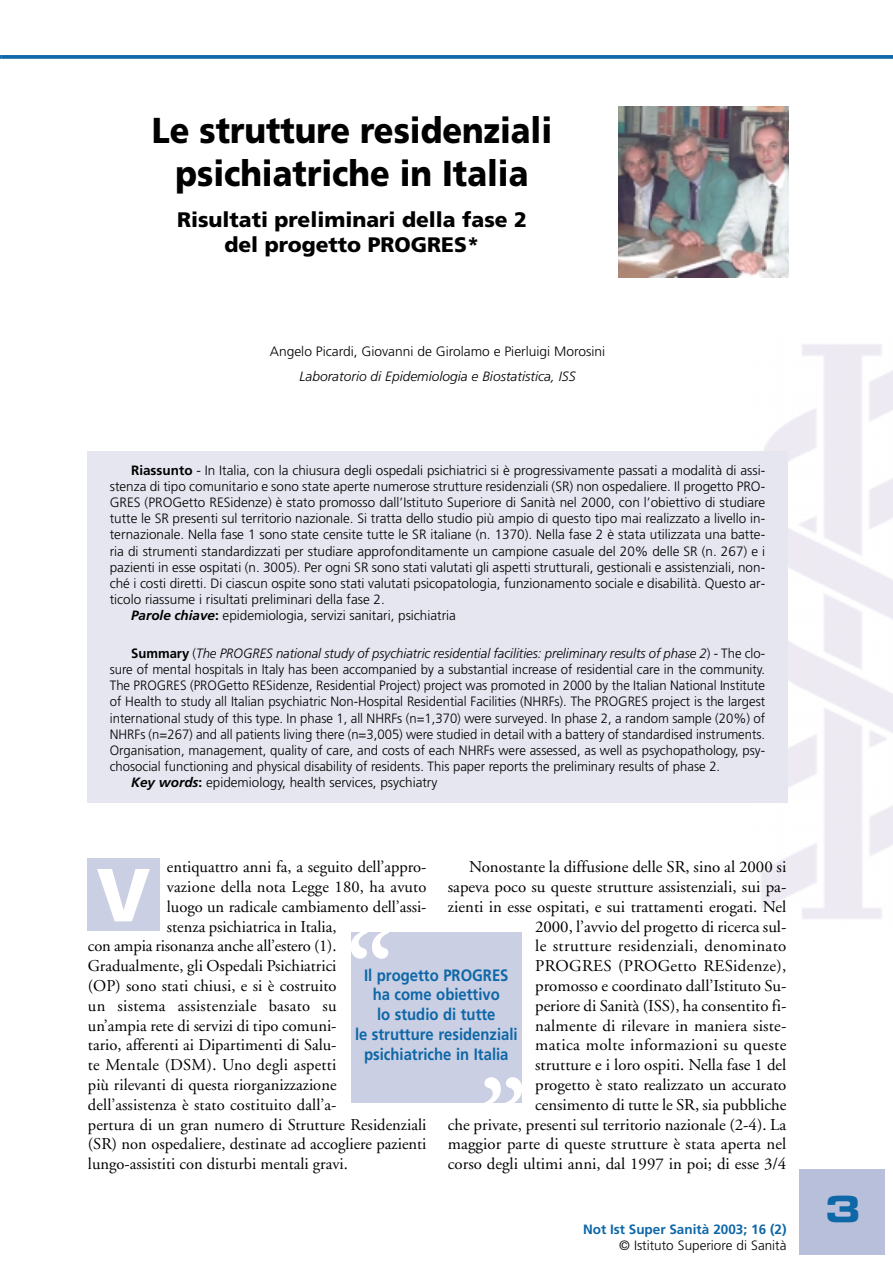
<style>
.page{position:relative;width:893px;height:1262px;background:#fff}
.page>*{position:absolute;margin:0;border:0;box-sizing:border-box;transform-origin:0 0}
.t1{font:700 97.5px "Adobe Garamond";color:#fff}
.t2{font:900 75px "Frutiger";color:#fff}
.t3{font:900 36px/43.2px "Frutiger";color:#000;text-align:center;scale:.9 1}
.t4{font:36px "Eurostile Bold Extended Two";color:#0e67a7}
.t5{font:900 21px/25.2px "Frutiger";color:#000;text-align:center}
.t6{font:16.5px/19.8px "Adobe Garamond";color:#000;text-align:right}
.t7{font:700 16.5px/19.8px "Frutiger";color:#0e67a7;text-align:center;scale:.9 1}
.t8{font:16.5px "Adobe Garamond";letter-spacing:.02em;color:#000}
.t9{font:300 13.5px "Frutiger";color:#000}
.t10{font:italic 300 13.5px "Frutiger";color:#000}
.t11{font:700 13.5px "Frutiger";color:#0e67a7}
.s1{font-weight:700}
.s2{font-weight:700;font-style:italic}
.s3{font-weight:700;font-style:normal}
.s4{font-style:normal}
</style>
<div class="page">
<div style="left:799px;top:1169px;width:85px;height:86px;background:#b7bfdb"></div>
<svg style="left:1px;top:55px;width:891px;height:4px;background:#1c70ac"></svg>
<img style="left:618px;top:107px;width:170px;height:170px">
<div style="left:87px;top:858px;width:72px;height:73px;background:#cacfe3"></div>
<div style="left:87px;top:451px;width:701px;height:352px;background:#e5e6f0"></div>
<div style="left:351px;top:932px;width:170px;height:170px;background:#cacfe3"></div>
<h3 class="t3" style="left:152px;top:112px;width:446px">Le strutture residenziali psichiatriche in Italia</h3>
<h3 class="t5" style="left:177px;top:208px;width:351px">Risultati preliminari della fase 2 del progetto PROGRES*</h3>
<p class="t9" style="left:270px;top:346px;width:337px">Angelo Picardi, Giovanni de Girolamo e Pierluigi Morosini</p>
<p class="t10" style="left:299px;top:370px;width:278px">Laboratorio di Epidemiologia e Biostatistica, ISS</p>
<p class="t9" style="left:131px;top:464px;width:635px"><span class="s1">Riassunto</span> - In Italia, con la chiusura degli ospedali psichiatrici si è progressivamente passati a modalità di assi-</p>
<p class="t9" style="left:110px;top:480px;width:657px">stenza di tipo comunitario e sono state aperte numerose strutture residenziali (SR) non ospedaliere. Il progetto PRO-</p>
<p class="t9" style="left:110px;top:497px;width:656px">GRES (PROGetto RESidenze) è stato promosso dall’Istituto Superiore di Sanità nel 2000, con l’obiettivo di studiare</p>
<p class="t9" style="left:110px;top:513px;width:656px">tutte le SR presenti sul territorio nazionale. Si tratta dello studio più ampio di questo tipo mai realizzato a livello in-</p>
<p class="t9" style="left:110px;top:529px;width:656px">ternazionale. Nella fase 1 sono state censite tutte le SR italiane (n. 1370). Nella fase 2 è stata utilizzata una batte-</p>
<p class="t9" style="left:110px;top:545px;width:656px">ria di strumenti standardizzati per studiare approfonditamente un campione casuale del 20% delle SR (n. 267) e i</p>
<p class="t9" style="left:110px;top:561px;width:656px">pazienti in esse ospitati (n. 3005). Per ogni SR sono stati valutati gli aspetti strutturali, gestionali e assistenziali, non-</p>
<p class="t9" style="left:110px;top:578px;width:656px">ché i costi diretti. Di ciascun ospite sono stati valutati psicopatologia, funzionamento sociale e disabilità. Questo ar-</p>
<p class="t9" style="left:110px;top:594px;width:276px">ticolo riassume i risultati preliminari della fase 2.</p>
<p class="t9" style="left:131px;top:610px;width:326px"><span class="s2">Parole chiave</span><span class="s1">:</span> epidemiologia, servizi sanitari, psichiatria</p>
<p class="t10" style="left:131px;top:647px;width:635px"><span class="s3">Summary</span> <span class="s4">(</span>The PROGRES national study of psychiatric residential facilities: preliminary results of phase 2<span class="s4">) - The clo-</span></p>
<p class="t9" style="left:110px;top:664px;width:656px">sure of mental hospitals in Italy has been accompanied by a substantial increase of residential care in the community.</p>
<p class="t9" style="left:110px;top:680px;width:656px">The PROGRES (PROGetto RESidenze, Residential Project) project was promoted in 2000 by the Italian National Institute</p>
<p class="t9" style="left:110px;top:696px;width:656px">of Health to study all Italian psychiatric Non-Hospital Residential Facilities (NHRFs). The PROGRES project is the largest</p>
<p class="t9" style="left:110px;top:712px;width:656px">international study of this type. In phase 1, all NHRFs (n=1,370) were surveyed. In phase 2, a random sample (20%) of</p>
<p class="t9" style="left:110px;top:728px;width:656px">NHRFs (n=267) and all patients living there (n=3,005) were studied in detail with a battery of standardised instruments.</p>
<p class="t9" style="left:110px;top:745px;width:656px">Organisation, management, quality of care, and costs of each NHRFs were assessed, as well as psychopathology, psy-</p>
<p class="t9" style="left:110px;top:761px;width:612px">chosocial functioning and physical disability of residents. This paper reports the preliminary results of phase 2.</p>
<p class="t9" style="left:131px;top:777px;width:308px"><span class="s2">Key words</span><span class="s1">:</span> epidemiology, health services, psychiatry</p>
<p class="t6" style="left:167px;top:858px;width:261px">entiquattro anni fa, a seguito dell’appro-</p>
<p class="t6" style="left:167px;top:878px;width:261px">vazione della nota Legge 180, ha avuto</p>
<p class="t6" style="left:167px;top:898px;width:261px">luogo un radicale cambiamento dell’assi-</p>
<p class="t6" style="left:167px;top:918px;width:171px">stenza psichiatrica in Italia,</p>
<p class="t6" style="left:88px;top:937px;width:250px">con ampia risonanza anche all’estero (1).</p>
<p class="t6" style="left:88px;top:957px;width:250px">Gradualmente, gli Ospedali Psichiatrici</p>
<p class="t6" style="left:88px;top:977px;width:250px">(OP) sono stati chiusi, e si è costruito</p>
<p class="t8" style="left:88px;top:999px;width:250px">un sistema assistenziale basato su</p>
<p class="t6" style="left:88px;top:1017px;width:250px">un’ampia rete di servizi di tipo comuni-</p>
<p class="t6" style="left:88px;top:1036px;width:250px">tario, afferenti ai Dipartimenti di Salu-</p>
<p class="t6" style="left:88px;top:1056px;width:250px">te Mentale (DSM). Uno degli aspetti</p>
<p class="t6" style="left:88px;top:1076px;width:250px">più rilevanti di questa riorganizzazione</p>
<p class="t6" style="left:88px;top:1096px;width:250px">dell’assistenza è stato costituito dall’a-</p>
<p class="t6" style="left:88px;top:1116px;width:340px">pertura di un gran numero di Strutture Residenziali</p>
<p class="t6" style="left:88px;top:1135px;width:340px">(SR) non ospedaliere, destinate ad accogliere pazienti</p>
<p class="t6" style="left:88px;top:1155px;width:261px">lungo-assistiti con disturbi mentali gravi.</p>
<p class="t6" style="left:448px;top:858px;width:340px">Nonostante la diffusione delle SR, sino al 2000 si sapeva poco su queste strutture assistenziali, sui pa&shy;zienti in esse ospitati, e sui trattamenti erogati. Nel 2000, l’avvio del progetto di ricerca sul-<br>le strutture residenziali, denominato<br>PROGRES (PROGetto RESidenze),<br>promosso e coordinato dall’Istituto Su-<br>periore di Sanità (ISS), ha consentito fi-<br>nalmente di rilevare in maniera siste-<br>matica molte informazioni su queste<br>strutture e i loro ospiti. Nella fase 1 del<br>progetto è stato realizzato un accurato<br>censimento di tutte le SR, sia pubbliche<br>che private, presenti sul territorio nazionale (2-4). La maggior parte di queste strutture è stata aperta nel corso degli ultimi anni, dal 1997 in poi; di esse 3/4</p>
<h2 class="t2" style="left:96px;top:865px;width:56px">V</h2>
<h1 class="t1" style="left:346px;top:929px;width:48px">“</h1>
<p class="t7" style="left:355px;top:966px;width:182px">Il progetto PROGRES ha come obiettivo<br>lo studio di tutte<br>le strutture residenziali psichiatriche in Italia</p>
<h1 class="t1" style="left:526px;top:1107px;width:48px;rotate:-180deg">“</h1>
<p class="t11" style="left:583px;top:1223px;width:205px">Not Ist Super Sanità 2003; 16 (2)</p>
<p class="t9" style="left:619px;top:1239px;width:169px">© Istituto Superiore di Sanità</p>
<h3 class="t4" style="left:825px;top:1195px;width:37px">3</h3>
</div>
